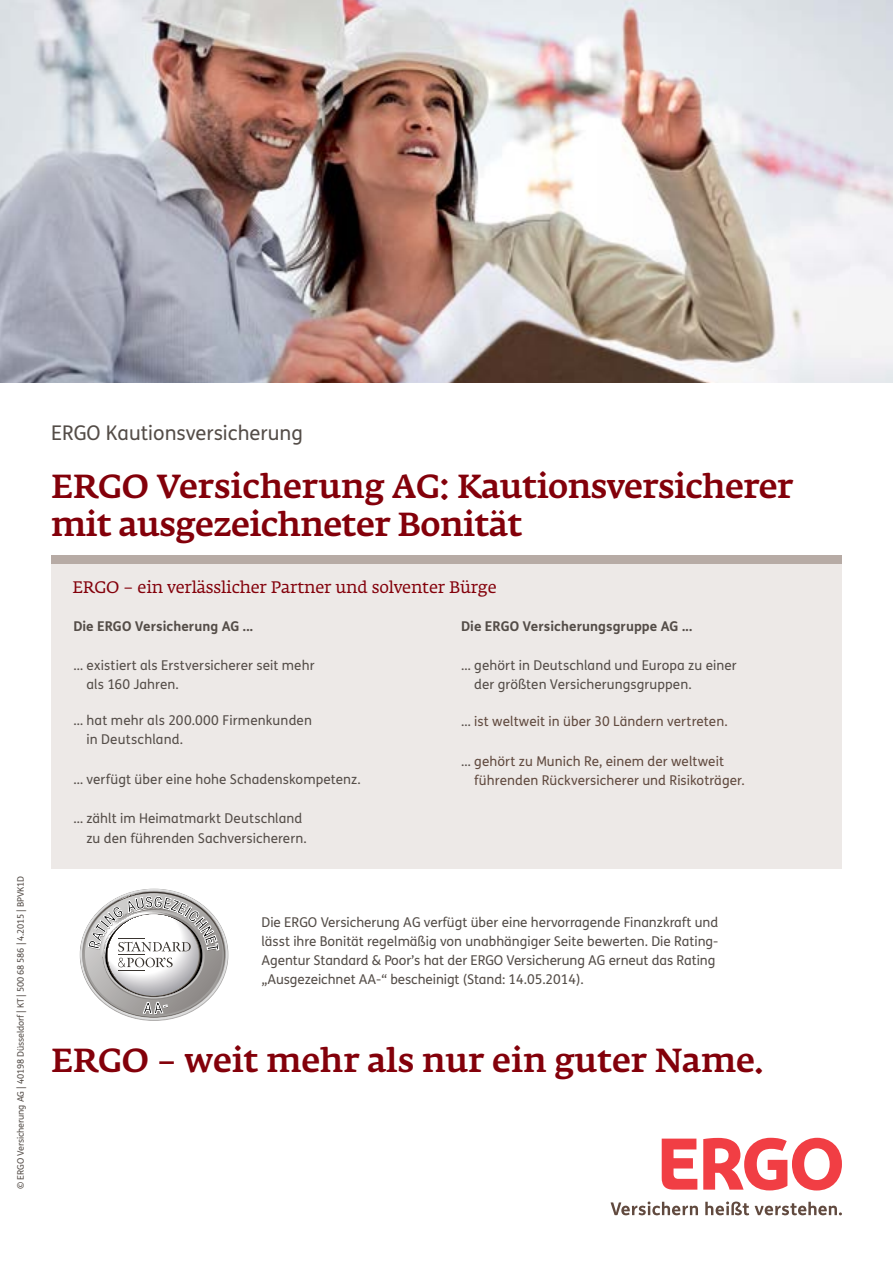
<style>
.page{position:relative;width:893px;height:1263px;background:#fff}
.page>*{position:absolute;margin:0;border:0;box-sizing:border-box;transform-origin:0 0}
.t1{font:500 33px/38.2px "Fedra Serif A Pro";letter-spacing:-.015em;color:#83000a}
.t2{font:20.25px "FS Me";color:#544d48}
.t3{font:16.5px "Fedra Serif A Pro";letter-spacing:-.01em;color:#83000a}
.t4{font:13.5px/19.2px "FS Me";color:#544d48}
.t5{font:13.5px/19.2px "FS Me";letter-spacing:.005em;color:#614a3f}
.t6{font:700 13.5px "FS Me";letter-spacing:.005em;color:#544d48}
.t7{font:9px "FS Me";letter-spacing:-.01em;color:#544d48}
.s1{color:#544d48}
</style>
<div class="page">
<div style="left:51px;top:555px;width:791px;height:314px;background:#ede9e7"></div>
<div style="left:51px;top:555px;width:791px;height:8px;background:#b7aba5"></div>
<img style="left:0;top:0;width:893px;height:383px">
<svg style="left:79px;top:889px;width:149px;height:132px"></svg>
<svg style="left:703px;top:1138px;width:139px;height:52px"></svg>
<svg style="left:662px;top:1138px;width:35px;height:51px"></svg>
<svg style="left:610px;top:1201px;width:88px;height:14px"></svg>
<svg style="left:705px;top:1201px;width:44px;height:14px"></svg>
<svg style="left:755px;top:1202px;width:87px;height:13px"></svg>
<p class="t7" style="left:14px;top:1189px;width:315px;rotate:-90deg">© ERGO Versicherung AG | 40198 Düsseldorf | KT | 500 68 586 | 4.2015 | BPVK1D</p>
<h2 class="t2" style="left:51px;top:419px;width:253px">ERGO Kautionsversicherung</h2>
<h1 class="t1" style="left:51px;top:468px;width:744px">ERGO Versicherung AG: Kautionsversicherer mit ausgezeichneter Bonität</h1>
<p class="t3" style="left:72px;top:578px;width:426px">ERGO – ein verlässlicher Partner und solventer Bürge</p>
<p class="t6" style="left:73px;top:616px;width:181px">Die ERGO Versicherung AG ...</p>
<p class="t6" style="left:461px;top:616px;width:233px">Die ERGO Versicherungsgruppe AG ...</p>
<p class="t4" style="left:86px;top:655px;width:230px;text-indent:-13px">… existiert als Erstversicherer seit mehr als 160 Jahren.</p>
<p class="t4" style="left:86px;top:711px;width:227px;text-indent:-13px">… hat mehr als 200.000 Firmenkunden in Deutschland.</p>
<p class="t4" style="left:73px;top:769px;width:289px">… verfügt über eine hohe Schadenskompetenz.</p>
<p class="t4" style="left:86px;top:809px;width:222px;text-indent:-13px">… zählt im Heimatmarkt Deutschland zu den führenden Sachversicherern.</p>
<p class="t4" style="left:474px;top:655px;width:264px;text-indent:-13px">… gehört in Deutschland und Europa zu einer der größten Versicherungsgruppen.</p>
<p class="t5" style="left:461px;top:711px;width:268px"><span class="s1">…</span> ist weltweit in über 30 Ländern vertreten.</p>
<p class="t5" style="left:474px;top:751px;width:272px;text-indent:-13px"><span class="s1">…</span> gehört zu Munich Re, einem der weltweit führenden Rückversicherer und Risikoträger.</p>
<p class="t4" style="left:261px;top:912px;width:458px">Die ERGO Versicherung AG verfügt über eine hervorragende Finanzkraft und lässt ihre Bonität regelmäßig von unabhängiger Seite bewerten. Die Rating-Agentur Standard &amp; Poor’s hat der ERGO Versicherung AG erneut das Rating „Ausgezeichnet AA-“ bescheinigt (Stand: 14.05.2014).</p>
<h1 class="t1" style="left:51px;top:1041px;width:714px">ERGO – weit mehr als nur ein guter Name.</h1>
</div>
